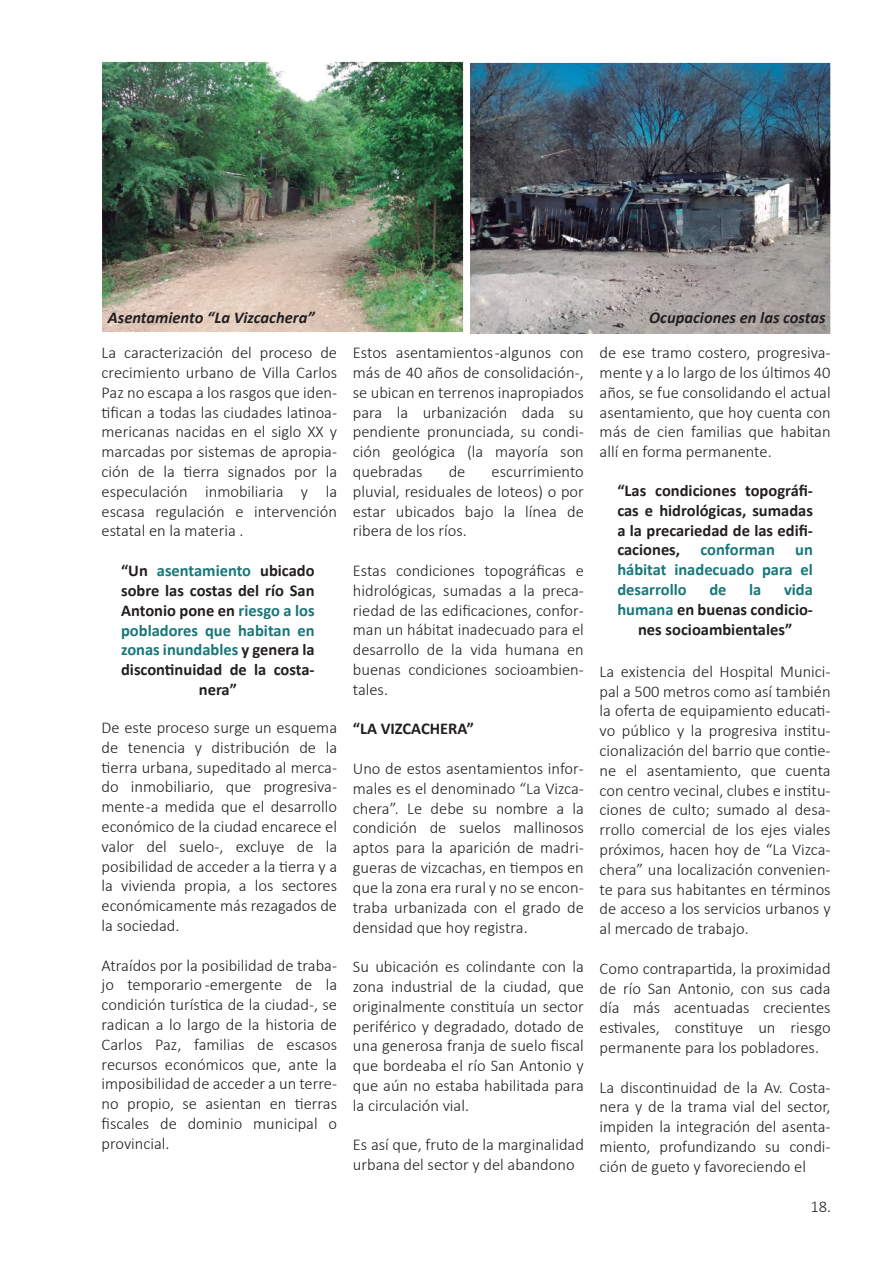
<style>
.page{position:relative;width:893px;height:1263px;background:#fff}
.page>*{position:absolute;margin:0;border:0;box-sizing:border-box;transform-origin:0 0}
.t1{font:300 16.5px/19.8px "Calibri";color:#231f20;text-align:justify}
.t2{font:700 16.5px/19.8px "Calibri";color:#231f20;text-align:center}
.t3{font:italic 700 16.5px "Calibri";color:#231f20}
.t4{font:700 16.5px "Calibri";color:#187679}
.s1{color:#187679}
</style>
<div class="page">
<img style="left:470px;top:63px;width:361px;height:270px">
<img style="left:102px;top:61px;width:361px;height:272px">
<p class="t3" style="left:108px;top:307px;width:208px">Asentamiento “La Vizcachera”</p>
<p class="t3" style="left:649px;top:307px;width:178px">Ocupaciones en las costas</p>
<p class="t1" style="left:102px;top:343px;width:237px">La caracterización del proceso de crecimiento urbano de Villa Carlos Paz no escapa a los rasgos que iden&shy;tifican a todas las ciudades latinoa&shy;mericanas nacidas en el siglo XX y marcadas por sistemas de apropia&shy;ción de la tierra signados por la especulación inmobiliaria y la escasa regulación e intervención estatal en la materia .</p>
<p class="t2" style="left:121px;top:561px;width:195px">“Un <span class="s1">asentamiento</span> ubicado sobre las costas del río San<br>Antonio pone en <span class="s1">riesgo a los pobladores que habitan en zonas inundables</span> y genera la discontinuidad de la costa&shy;nera”</p>
<p class="t1" style="left:102px;top:717px;width:237px">De este proceso surge un esquema de tenencia y distribución de la tierra urbana, supeditado al merca&shy;do inmobiliario, que progresiva&shy;mente -a medida que el desarrollo económico de la ciudad encarece el valor del suelo-, excluye de la posibilidad de acceder a la tierra y a la vivienda propia, a los sectores económicamente más rezagados de la sociedad.</p>
<p class="t1" style="left:102px;top:955px;width:237px">Atraídos por la posibilidad de traba&shy;jo temporario -emergente de la condición turística de la ciudad-, se radican a lo largo de la historia de Carlos Paz, familias de escasos recursos económicos que, ante la imposibilidad de acceder a un terre&shy;no propio, se asientan en tierras fiscales de dominio municipal o provincial.</p>
<p class="t1" style="left:353px;top:343px;width:233px">Estos asentamientos -algunos con más de 40 años de consolidación-, se ubican en terrenos inapropiados para la urbanización dada su pendiente pronunciada, su condi&shy;ción geológica (la mayoría son quebradas</p>
<p class="t1" style="left:449px;top:461px;width:18px">de</p>
<p class="t1" style="left:353px;top:461px;width:232px;text-indent:139px">escurrimiento pluvial, residuales de loteos) o por estar ubicados bajo la línea de ribera de los ríos.</p>
<p class="t1" style="left:353px;top:560px;width:233px">Estas condiciones topográficas e hidrológicas, sumadas a la preca&shy;riedad de las edificaciones, confor&shy;man un hábitat inadecuado para el desarrollo de la vida humana en buenas condiciones socioambien&shy;tales.</p>
<p class="t2" style="left:353px;top:719px;width:123px">“LA VIZCACHERA”</p>
<p class="t1" style="left:353px;top:758px;width:233px">Uno de estos asentamientos infor&shy;males es el denominado “La Vizca&shy;chera”. Le debe su nombre a la condición de suelos mallinosos aptos para la aparición de madri&shy;gueras de vizcachas, en tiempos en que la zona era rural y no se encon&shy;traba urbanizada con el grado de densidad que hoy registra.</p>
<p class="t1" style="left:353px;top:956px;width:233px">Su ubicación es colindante con la zona industrial de la ciudad, que originalmente constituía un sector periférico y degradado, dotado de una generosa franja de suelo fiscal que bordeaba el río San Antonio y que aún no estaba habilitada para la circulación vial.</p>
<p class="t1" style="left:353px;top:1135px;width:233px">Es así que, fruto de la marginalidad urbana del sector y del abandono</p>
<p class="t1" style="left:600px;top:343px;width:233px">de ese tramo costero, progresiva&shy;mente y a lo largo de los últimos 40 años, se fue consolidando el actual asentamiento, que hoy cuenta con más de cien familias que habitan allí en forma permanente.</p>
<p class="t2" style="left:617px;top:481px;width:197px;text-align:justify">“Las condiciones topográfi&shy;cas e hidrológicas, sumadas a la precariedad de las edifi&shy;caciones, <span class="s1">conforman un hábitat inadecuado para el desarrollo</span></p>
<p class="t4" style="left:709px;top:579px;width:19px">de</p>
<p class="t4" style="left:749px;top:579px;width:14px">la</p>
<p class="t4" style="left:784px;top:579px;width:30px">vida</p>
<p class="t2" style="left:617px;top:599px;width:197px"><span class="s1">humana</span> en buenas condicio-</p>
<p class="t2" style="left:638px;top:619px;width:156px">nes socioambientales”</p>
<p class="t1" style="left:600px;top:661px;width:233px">La existencia del Hospital Munici&shy;pal a 500 metros como así también la oferta de equipamiento educati&shy;vo público y la progresiva institu&shy;cionalización del barrio que contie&shy;ne el asentamiento, que cuenta con centro vecinal, clubes e institu&shy;ciones de culto; sumado al desa&shy;rrollo comercial de los ejes viales próximos, hacen hoy de “La Vizca&shy;chera” una localización convenien&shy;te para sus habitantes en términos de acceso a los servicios urbanos y al mercado de trabajo.</p>
<p class="t1" style="left:600px;top:958px;width:233px">Como contrapartida, la proximidad de río San Antonio, con sus cada día más acentuadas crecientes estivales, constituye un riesgo permanente para los pobladores.</p>
<p class="t1" style="left:600px;top:1077px;width:233px">La discontinuidad de la Av. Costa&shy;nera y de la trama vial del sector, impiden la integración del asenta&shy;miento, profundizando su condi&shy;ción de gueto y favoreciendo el</p>
<p class="t1" style="left:810px;top:1196px;width:22px">18.</p>
</div>
